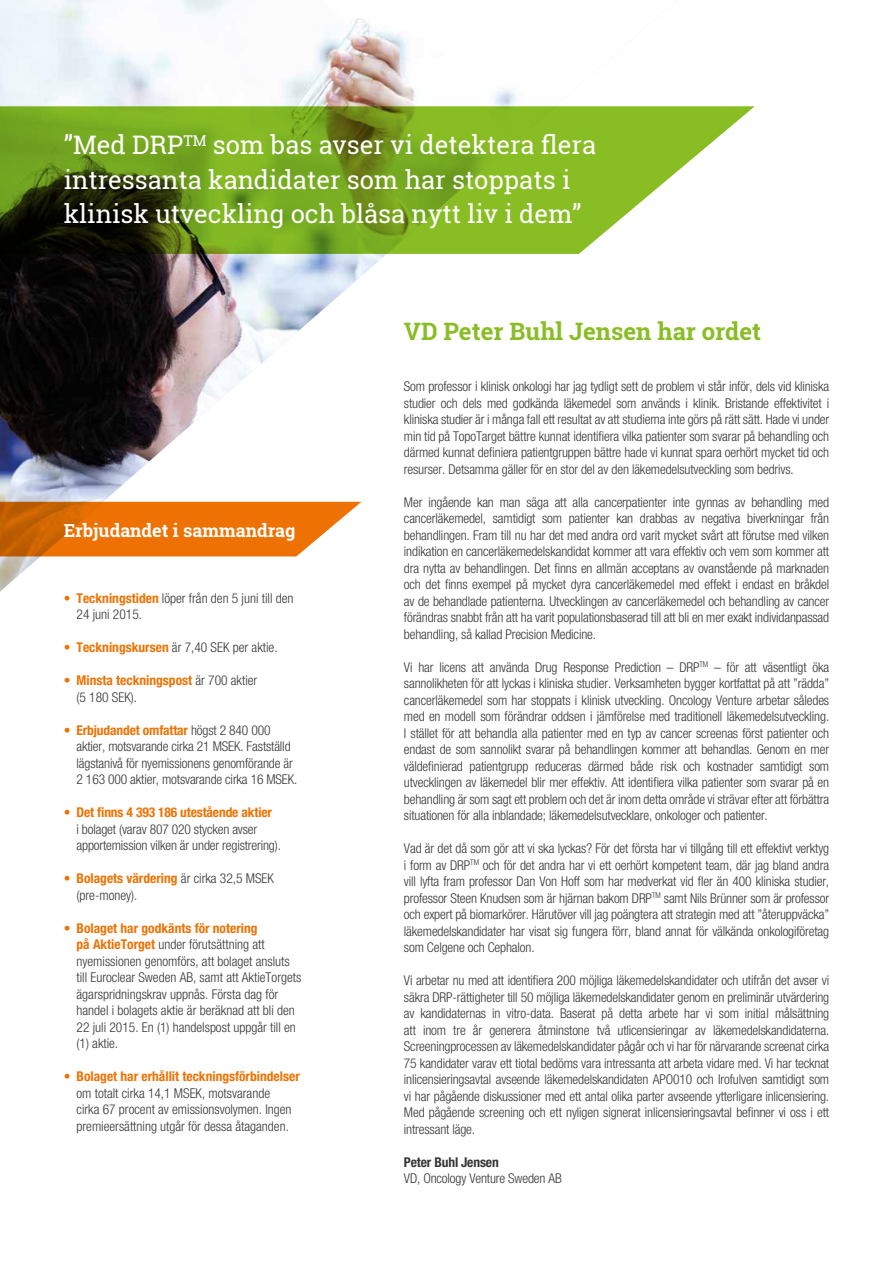
<style>
.page{position:relative;width:893px;height:1263px;background:#fff}
.page>*{position:absolute;margin:0;border:0;box-sizing:border-box;transform-origin:0 0}
.t1{font:25.5px/34.5px "Roboto Slab";color:#fff}
.t2{font:700 24px "Roboto Slab";color:#89bd24}
.t3{font:700 18px "Roboto Slab";color:#fff}
.t4{font:300 condensed 13.5px/16.5px "Helvetica Neue";letter-spacing:-.01em;color:#373636}
.t5{font:700 condensed 13.5px "Helvetica Neue";letter-spacing:-.01em;color:#373636}
.s1{color:#ee7203}
.s2{font-weight:700;color:#ee7203}
</style>
<div class="page">
<img style="left:0;top:0;width:517px;height:592px">
<svg style="left:0;top:502px;width:361px;height:54px;background:#e77b19"></svg>
<svg style="left:0;top:106px;width:755px;height:148px;background:#80a638"></svg>
<h1 class="t1" style="left:64px;top:128px;width:534px">”Med DRP<sup>TM</sup> som bas avser vi detektera flera intressanta kandidater som har stoppats i klinisk utveckling och blåsa nytt liv i dem”</h1>
<h3 class="t3" style="left:64px;top:518px;width:233px">Erbjudandet i sammandrag</h3>
<p class="t4" style="left:77px;top:589px;width:218px;text-indent:-13px"><span class="s1">•</span> <span class="s2">Teckningstiden</span> löper från den 5 juni till den<br>24 juni 2015.</p>
<p class="t4" style="left:64px;top:639px;width:215px"><span class="s1">•</span> <span class="s2">Teckningskursen</span> är 7,40 SEK per aktie.</p>
<p class="t4" style="left:77px;top:672px;width:182px;text-indent:-13px"><span class="s1">•</span> <span class="s2">Minsta teckningspost</span> är 700 aktier (5 180 SEK).</p>
<p class="t4" style="left:77px;top:721px;width:222px;text-indent:-13px"><span class="s1">•</span> <span class="s2">Erbjudandet omfattar</span> högst 2 840 000 aktier, motsvarande cirka 21 MSEK. Fastställd lägstanivå för nyemissionens genomförande är 2 163 000 aktier, motsvarande cirka 16 MSEK.</p>
<p class="t4" style="left:77px;top:804px;width:206px;text-indent:-13px"><span class="s1">•</span> <span class="s2">Det finns 4 393 186 utestående aktier<br></span>i bolaget (varav 807 020 stycken avser apportemission vilken är under registrering).</p>
<p class="t4" style="left:77px;top:870px;width:199px;text-indent:-13px"><span class="s1">•</span> <span class="s2">Bolagets värdering</span> är cirka 32,5 MSEK (pre-money).</p>
<p class="t4" style="left:77px;top:919px;width:226px;text-indent:-13px"><span class="s1">•</span> <span class="s2">Bolaget har godkänts för notering<br>på AktieTorget</span> under förutsättning att nyemissionen genomförs, att bolaget ansluts till Euroclear Sweden AB, samt att AktieTorgets ägarspridningskrav uppnås. Första dag för handel i bolagets aktie är beräknad att bli den 22 juli 2015. En (1) handelspost uppgår till en (1) aktie.</p>
<p class="t4" style="left:77px;top:1068px;width:225px;text-indent:-13px"><span class="s1">•</span> <span class="s2">Bolaget har erhållit teckningsförbindelser </span>om totalt cirka 14,1 MSEK, motsvarande<br>cirka 67 procent av emissionsvolymen. Ingen premieersättning utgår för dessa åtaganden.</p>
<h2 class="t2" style="left:404px;top:315px;width:359px">VD Peter Buhl Jensen har ordet</h2>
<p class="t4" style="left:404px;top:378px;width:427px;text-align:justify">Som professor i klinisk onkologi har jag tydligt sett de problem vi står inför, dels vid kliniska studier och dels med godkända läkemedel som används i klinik. Bristande effektivitet i kliniska studier är i många fall ett resultat av att studierna inte görs på rätt sätt. Hade vi under min tid på TopoTarget bättre kunnat identifiera vilka patienter som svarar på behandling och därmed kunnat definiera patientgruppen bättre hade vi kunnat spara oerhört mycket tid och resurser. Detsamma gäller för en stor del av den läkemedelsutveckling som bedrivs.</p>
<p class="t4" style="left:404px;top:494px;width:427px;text-align:justify">Mer ingående kan man säga att alla cancerpatienter inte gynnas av behandling med cancerläkemedel, samtidigt som patienter kan drabbas av negativa biverkningar från behandlingen. Fram till nu har det med andra ord varit mycket svårt att förutse med vilken indikation en cancerläkemedelskandidat kommer att vara effektiv och vem som kommer att dra nytta av behandlingen. Det finns en allmän acceptans av ovanstående på marknaden och det finns exempel på mycket dyra cancerläkemedel med effekt i endast en bråkdel av de behandlade patienterna. Utvecklingen av cancerläkemedel och behandling av cancer förändras snabbt från att ha varit populationsbaserad till att bli en mer exakt individanpassad behandling, så kallad Precision Medicine.</p>
<p class="t4" style="left:404px;top:659px;width:427px;text-align:justify">Vi har licens att använda Drug Response Prediction – DRP<sup>TM</sup> – för att väsentligt öka sannolikheten för att lyckas i kliniska studier. Verksamheten bygger kortfattat på att ”rädda” cancerläkemedel som har stoppats i klinisk utveckling. Oncology Venture arbetar således med en modell som förändrar oddsen i jämförelse med traditionell läkemedelsutveckling.<br>I stället för att behandla alla patienter med en typ av cancer screenas först patienter och endast de som sannolikt svarar på behandlingen kommer att behandlas. Genom en mer väldefinierad patientgrupp reduceras därmed både risk och kostnader samtidigt som utvecklingen av läkemedel blir mer effektiv. Att identifiera vilka patienter som svarar på en behandling är som sagt ett problem och det är inom detta område vi strävar efter att förbättra situationen för alla inblandade; läkemedelsutvecklare, onkologer och patienter.</p>
<p class="t4" style="left:404px;top:840px;width:427px;text-align:justify">Vad är det då som gör att vi ska lyckas? För det första har vi tillgång till ett effektivt verktyg i form av DRP<sup>TM</sup> och för det andra har vi ett oerhört kompetent team, där jag bland andra vill lyfta fram professor Dan Von Hoff som har medverkat vid fler än 400 kliniska studier, professor Steen Knudsen som är hjärnan bakom DRP<sup>TM</sup> samt Nils Brünner som är professor och expert på biomarkörer. Härutöver vill jag poängtera att strategin med att ”återuppväcka” läkemedelskandidater har visat sig fungera förr, bland annat för välkända onkologiföretag som Celgene och Cephalon.</p>
<p class="t4" style="left:404px;top:972px;width:427px;text-align:justify">Vi arbetar nu med att identifiera 200 möjliga läkemedelskandidater och utifrån det avser vi säkra DRP-rättigheter till 50 möjliga läkemedelskandidater genom en preliminär utvärdering av kandidaternas in vitro-data. Baserat på detta arbete har vi som initial målsättning att inom tre år generera åtminstone två utlicensieringar av läkemedelskandidaterna.<br>Screeningprocessen av läkemedelskandidater pågår och vi har för närvarande screenat cirka 75 kandidater varav ett tiotal bedöms vara intressanta att arbeta vidare med. Vi har tecknat inlicensieringsavtal avseende läkemedelskandidaten APO010 och Irofulven samtidigt som vi har pågående diskussioner med ett antal olika parter avseende ytterligare inlicensiering.<br>Med pågående screening och ett nyligen signerat inlicensieringsavtal befinner vi oss i ett intressant läge.</p>
<p class="t5" style="left:404px;top:1154px;width:96px">Peter Buhl Jensen</p>
<p class="t4" style="left:404px;top:1170px;width:159px">VD, Oncology Venture Sweden AB</p>
</div>
